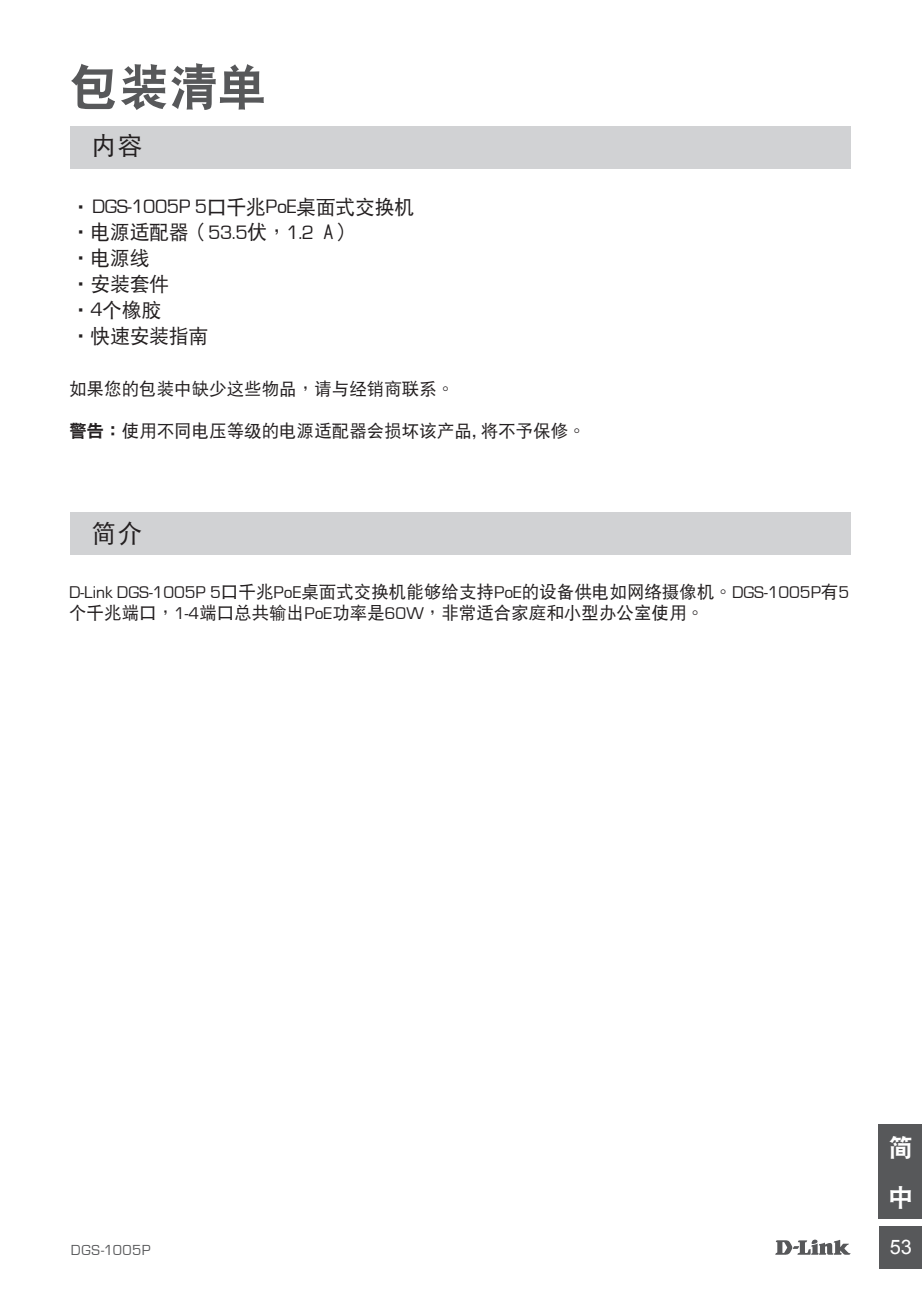
<style>
.page{position:relative;width:922px;height:1297px;background:#fff}
.page>*{position:absolute;margin:0;border:0;box-sizing:border-box;transform-origin:0 0}
.t1{font:50px "DF Hei W9 GB5";color:#57585a}
.t2{font:25px "DF Hei W5 GB5";color:#231f20}
.t3{font:25px/50px "DF Hei W9 GB5";color:#fff}
.t4{font:20px "DF Hei W5 GB5";letter-spacing:-.02em;color:#231f20}
.t5{font:20px "Eurostile";letter-spacing:-.02em;color:#231f20}
.t6{font:20px "Arial";color:#fff}
.t7{font:17.5px "DF Hei W5 GB5";color:#231f20}
.t8{font:17.5px "Eurostile";color:#231f20}
.t9{font:15px "Eurostile";letter-spacing:.035em;color:#57585a}
.s1{font-family:"DF Hei W5 GB5"}
.s2{font-family:"Eurostile"}
.s3{font-family:"DF Hei W9 GB5"}
</style>
<div class="page">
<svg style="left:775px;top:1239px;width:75px;height:16px"></svg>
<div style="left:879px;top:1226px;width:42px;height:43px;background:#57585a"></div>
<div style="left:878px;top:1124px;width:43px;height:95px;background:#57585a"></div>
<div style="left:71px;top:512px;width:779px;height:43px;background:#d1d2d4"></div>
<div style="left:71px;top:126px;width:779px;height:42px;background:#d1d2d4"></div>
<h1 class="t1" style="left:69px;top:62px;width:199px">包裝清單</h1>
<h2 class="t2" style="left:92px;top:133px;width:52px">內容</h2>
<p class="t5" style="left:71px;top:196px;width:345px"><span class="s1">•</span> DGS-1005P 5<span class="s1">口千兆</span>PoE<span class="s1">桌面式交換機</span></p>
<p class="t4" style="left:71px;top:222px;width:283px">•電源適配器（<span class="s2">53.5</span>伏，<span class="s2">1.2</span> A）</p>
<p class="t4" style="left:71px;top:248px;width:80px">•電源線</p>
<p class="t4" style="left:71px;top:274px;width:100px">•安裝套件</p>
<p class="t4" style="left:71px;top:300px;width:112px">•<span class="s2">4</span>個橡膠脚</p>
<p class="t4" style="left:71px;top:326px;width:139px">•快速安裝指南</p>
<p class="t7" style="left:69px;top:380px;width:387px">如果您的包裝中缺少這些物品，請與經銷商聯繫。</p>
<p class="t7" style="left:69px;top:422px;width:518px"><span class="s3">警告：</span>使用不同電壓等級的電源適配器會損壞該產品,將不予保修。</p>
<h2 class="t2" style="left:92px;top:521px;width:52px">簡介</h2>
<p class="t8" style="left:69px;top:582px;width:781px">D-Link DGS-1005P 5<span class="s1">口千兆</span>PoE<span class="s1">桌面式交換機能夠給支持</span>PoE<span class="s1">的設備供電如網絡攝像機。</span>DGS-1005P<span class="s1">有</span>5</p>
<p class="t7" style="left:69px;top:604px;width:636px">個千兆端口，<span class="s2">1-4</span>端口總共輸出<span class="s2">PoE</span>功率是<span class="s2">60W</span>，非常適合家庭和小型辦公室使用。</p>
<h2 class="t3" style="left:888px;top:1122px;width:25px">簡中</h2>
<p class="t9" style="left:71px;top:1241px;width:81px">DGS-1005P</p>
<p class="t6" style="left:889px;top:1234px;width:24px">53</p>
</div>
